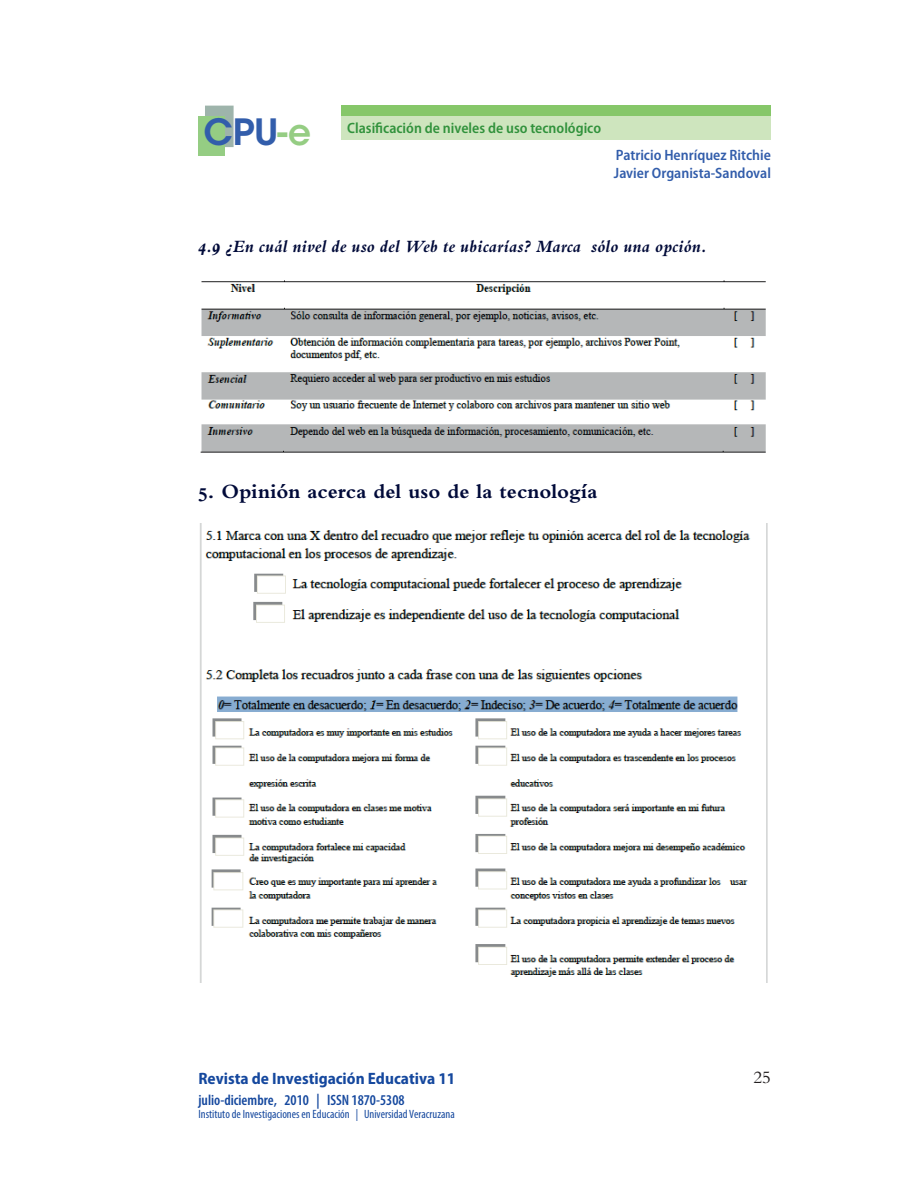
<style>
.page{position:relative;width:918px;height:1188px;background:#fff}
.page>*{position:absolute;margin:0;border:0;box-sizing:border-box;transform-origin:0 0}
.t1{font:600 36px "ITC Avant Garde Std";color:#325dab}
.t2{font:700 21px "Bembo Std";letter-spacing:.005em;color:#000a39}
.t3{font:italic 700 18px "Bembo Std";letter-spacing:.005em;color:#000a39}
.t4{font:18px "Bembo Std";color:#231f20}
.t5{font:700 semi-condensed 16.5px "Myriad Pro";color:#15489e}
.t6{font:600 semi-condensed 15px/18px "Myriad Pro";color:#325dab}
.t7{font:600 semi-condensed 15px "Myriad Pro";color:#31923c}
.t8{font:600 condensed 15px "Myriad Pro";color:#15489e}
.t9{font:condensed 12px "Myriad Pro";color:#15489e}
.s1{color:#95cd83}
</style>
<div class="page">
<div style="left:205px;top:106px;width:29px;height:41px;background:#9eb4ab;border:2px solid #9eb4ab"></div>
<div style="left:198px;top:116px;width:27px;height:40px;background:#95cd83"></div>
<div style="left:341px;top:116px;width:430px;height:23px;background:#cee5be"></div>
<div style="left:341px;top:106px;width:430px;height:10px;background:#86c769"></div>
<img style="left:200px;top:280px;width:566px;height:173px">
<img style="left:200px;top:523px;width:568px;height:459px">
<h1 class="t1" style="left:203px;top:109px;width:109px">CPU<span class="s1">-e</span></h1>
<p class="t7" style="left:347px;top:120px;width:255px">Clasificación de niveles de uso tecnológico</p>
<p class="t6" style="left:614px;top:146px;width:159px">Patricio Henríquez Ritchie<br>Javier Organista-Sandoval</p>
<h3 class="t3" style="left:198px;top:236px;width:511px">4.9 ¿En cuál nivel de uso del Web te ubicarías? Marca sólo una opción.</h3>
<h2 class="t2" style="left:198px;top:480px;width:401px">5. Opinión acerca del uso de la tecnología</h2>
<h3 class="t5" style="left:198px;top:1069px;width:259px">Revista de Investigación Educativa 11</h3>
<p class="t8" style="left:198px;top:1091px;width:208px">julio-diciembre, 2010 | ISSN 1870-5308</p>
<p class="t9" style="left:198px;top:1106px;width:258px">Instituto de Investigaciones en Educación | Universidad Veracruzana</p>
<h3 class="t4" style="left:753px;top:1067px;width:19px">25</h3>
</div>
